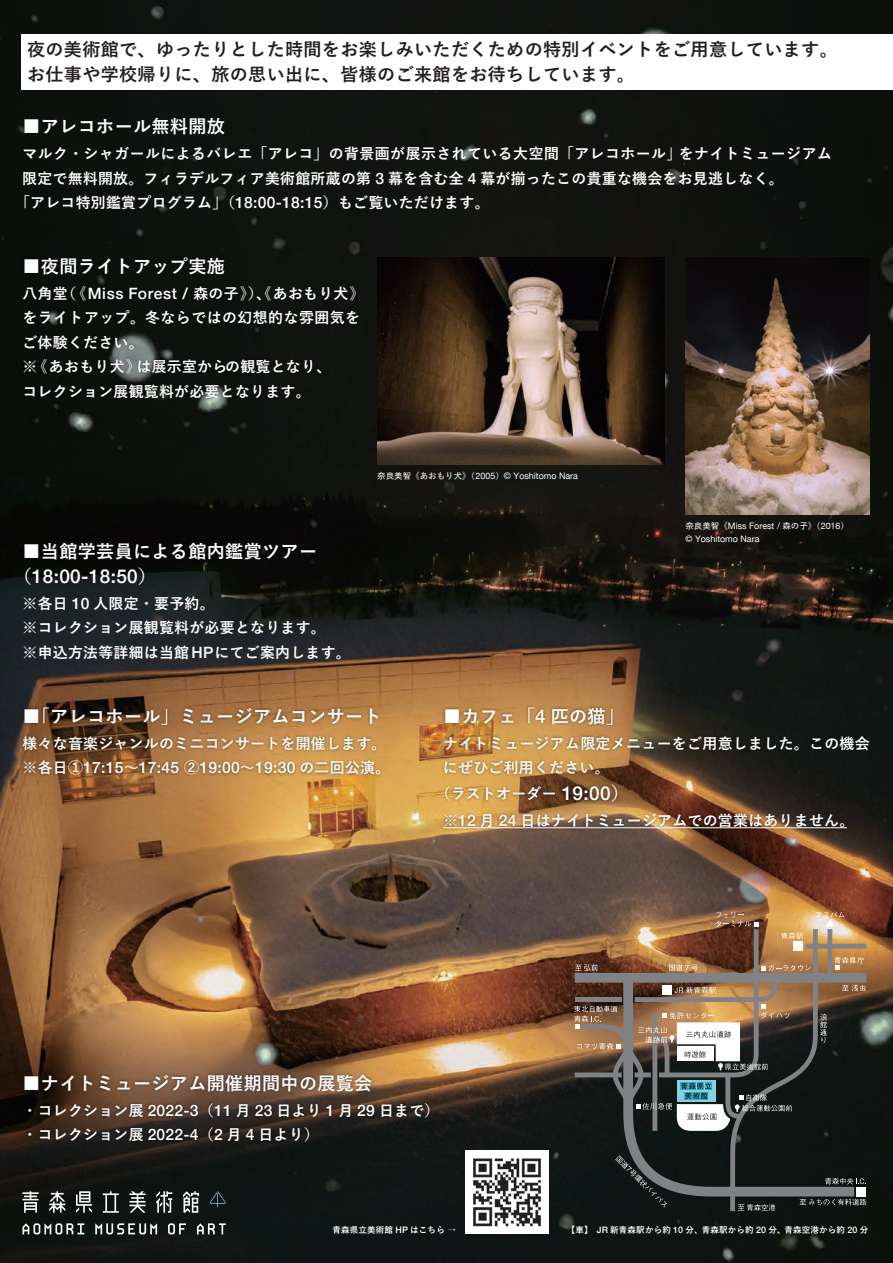
<style>
.page{position:relative;width:893px;height:1263px;background:#fff}
.page>*{position:absolute;margin:0;border:0;box-sizing:border-box;transform-origin:0 0}
.t1{font:500 18.9px "Helvetica Neue";letter-spacing:.02em;color:#fff}
.t2{font:18px "Yu Gothic Std B";letter-spacing:.02em;color:#fff}
.t3{font:18px/25.5px "Yu Gothic Std B";letter-spacing:.02em;color:#231f20}
.t4{font:500 15.6px "Helvetica Neue";letter-spacing:.02em;color:#fff}
.t5{font:14.85px/24.5px "Yu Gothic Std B";letter-spacing:.02em;color:#fff}
.t6{font:9px/12.8px "Helvetica Neue";color:#fff}
.t7{font:8.55px "Yu Gothic Std B";letter-spacing:.02em;color:#fff}
.s1{font-family:"Helvetica Neue";font-weight:500;font-size:15.6px}
.s2{font-family:"Yu Gothic Std B";font-weight:400;font-size:18px}
.s3{font-family:"Yu Gothic Std D";font-size:8.55px}
.s4{font-family:"Yu Gothic Std B";font-weight:400;font-size:14.85px}
.s5{font-family:"Helvetica Neue";font-weight:500;font-size:18.9px}
.s6{font-size:18px}
.s7{font-family:"Helvetica Neue";font-weight:500;font-size:9px}
</style>
<div class="page">
<img style="left:0;top:0;width:893px;height:1263px">
<div style="left:21px;top:34px;width:872px;height:56px;background:#fff"></div>
<svg style="left:210px;top:1191px;width:16px;height:16px"></svg>
<svg style="left:22px;top:1191px;width:17px;height:22px"></svg>
<svg style="left:76px;top:1191px;width:16px;height:22px"></svg>
<svg style="left:49px;top:1191px;width:16px;height:22px"></svg>
<svg style="left:103px;top:1191px;width:16px;height:22px"></svg>
<svg style="left:129px;top:1191px;width:17px;height:22px"></svg>
<svg style="left:183px;top:1191px;width:16px;height:22px"></svg>
<svg style="left:156px;top:1191px;width:16px;height:22px"></svg>
<svg style="left:22px;top:1223px;width:62px;height:11px"></svg>
<svg style="left:95px;top:1223px;width:62px;height:11px"></svg>
<svg style="left:168px;top:1223px;width:18px;height:11px"></svg>
<svg style="left:197px;top:1223px;width:29px;height:11px"></svg>
<img style="left:439px;top:702px;width:436px;height:176px">
<hr style="left:443px;top:827px;width:404px;height:1px;background:#fff">
<img style="left:18px;top:1070px;width:495px;height:79px">
<img style="left:18px;top:702px;width:407px;height:80px">
<div style="left:18px;top:253px;width:347px;height:225px;background:#0d110d"></div>
<svg style="left:575px;top:929px;width:291px;height:282px;background:#4a4034"></svg>
<div style="left:575px;top:997px;width:47px;height:5px;background:#808285"></div>
<svg style="left:816px;top:912px;width:28px;height:15px"></svg>
<svg style="left:781px;top:932px;width:22px;height:7px"></svg>
<svg style="left:675px;top:987px;width:41px;height:6px"></svg>
<svg style="left:738px;top:1204px;width:37px;height:7px"></svg>
<svg style="left:574px;top:1005px;width:43px;height:24px"></svg>
<svg style="left:825px;top:1178px;width:41px;height:6px"></svg>
<svg style="left:834px;top:957px;width:30px;height:13px"></svg>
<svg style="left:842px;top:984px;width:24px;height:7px"></svg>
<svg style="left:575px;top:964px;width:23px;height:7px"></svg>
<svg style="left:669px;top:964px;width:29px;height:7px"></svg>
<svg style="left:800px;top:1198px;width:66px;height:7px"></svg>
<svg style="left:577px;top:1043px;width:44px;height:6px"></svg>
<svg style="left:636px;top:1080px;width:156px;height:51px;background:#4f5b5d"></svg>
<svg style="left:615px;top:1155px;width:52px;height:52px;background:#292f2e"></svg>
<svg style="left:820px;top:1014px;width:7px;height:29px"></svg>
<div style="left:793px;top:941px;width:10px;height:10px;background:#fff"></div>
<svg style="left:638px;top:1004px;width:152px;height:66px"></svg>
<svg style="left:761px;top:964px;width:50px;height:7px"></svg>
<svg style="left:716px;top:912px;width:43px;height:15px"></svg>
<img style="left:685px;top:257px;width:184px;height:257px">
<img style="left:377px;top:257px;width:288px;height:207px">
<img style="left:465px;top:1151px;width:83px;height:82px">
<p class="t3" style="left:27px;top:36px;width:812px">夜の美術館で、ゆったりとした時間をお楽しみいただくための特別イベントをご用意しています。お仕事や学校帰りに、旅の思い出に、皆様のご来館をお待ちしています。</p>
<p class="t2" style="left:22px;top:113px;width:204px">■アレコホール無料開放</p>
<p class="t5" style="left:22px;top:141px;width:811px">マルク・シャガールによるバレエ「アレコ」の背景画が展示されている大空間「アレコホール」をナイトミュージアム</p>
<p class="t5" style="left:22px;top:165px;width:763px">限定で無料開放。フィラデルフィア美術館所蔵の第 <span class="s1">3</span> 幕を含む全 <span class="s1">4</span> 幕が揃ったこの貴重な機会をお見逃しなく。</p>
<p class="t5" style="left:15px;top:190px;width:476px">「アレコ特別鑑賞プログラム」（<span class="s1">18:00-18:15</span>）もご覧いただけます。</p>
<p class="t2" style="left:22px;top:253px;width:204px">■夜間ライトアップ実施</p>
<p class="t5" style="left:22px;top:281px;width:344px">八角堂（《<span class="s1">Miss Forest /</span> 森の子》）、《あおもり犬》をライトアップ。冬ならではの幻想的な雰囲気をご体験ください。<br>※《あおもり犬》は展示室からの観覧となり、<br>コレクション展観覧料が必要となります。</p>
<p class="t2" style="left:22px;top:538px;width:296px">■当館学芸員による館内鑑賞ツアー</p>
<p class="t1" style="left:13px;top:561px;width:144px"><span class="s2">（</span>18:00-18:50<span class="s2">）</span></p>
<p class="t5" style="left:22px;top:591px;width:330px">※各日 <span class="s1">10</span> 人限定・要予約。<br>※コレクション展観覧料が必要となります。<br>※申込方法等詳細は当館<span class="s1">HP</span>にてご案内します。</p>
<p class="t6" style="left:377px;top:470px;width:202px"><span class="s3">奈良美智《あおもり犬》（</span>2005<span class="s3">）</span>© Yoshitomo Nara</p>
<p class="t6" style="left:685px;top:520px;width:165px"><span class="s3">奈良美智《</span>Miss Forest / <span class="s3">森の子》（</span>2016<span class="s3">）</span>© Yoshitomo Nara</p>
<p class="t2" style="left:22px;top:703px;width:361px">■「アレコホール」ミュージアムコンサート</p>
<p class="t5" style="left:22px;top:730px;width:366px">様々な音楽ジャンルのミニコンサートを開催します。</p>
<p class="t4" style="left:22px;top:755px;width:369px"><span class="s4">※各日①</span>17:15<span class="s4">～</span>17:45 <span class="s4">②</span>19:00<span class="s4">～</span>19:30 <span class="s4">の二回公演。</span></p>
<p class="t2" style="left:443px;top:703px;width:182px">■カフェ「<span class="s5">4</span> 匹の猫」</p>
<p class="t5" style="left:443px;top:730px;width:428px">ナイトミュージアム限定メニューをご用意しました。この機会にぜひご利用ください。</p>
<p class="t5" style="left:443px;top:779px;width:413px;line-height:27.2px;text-indent:-8px">（ラストオーダー <span class="s5">19:00</span><span class="s6">）<br></span>※<span class="s1">12</span> 月 <span class="s1">24</span> 日はナイトミュージアムでの営業はありません。</p>
<p class="t2" style="left:22px;top:1070px;width:351px">■ナイトミュージアム開催期間中の展覧会</p>
<p class="t5" style="left:22px;top:1098px;width:418px">・コレクション展 <span class="s1">2022-3</span>（<span class="s1">11</span> 月 <span class="s1">23</span> 日より <span class="s1">1</span> 月 <span class="s1">29</span> 日まで）・コレクション展 <span class="s1">2022-4</span>（<span class="s1">2</span> 月 <span class="s1">4</span> 日より）</p>
<p class="t7" style="left:333px;top:1223px;width:125px">青森県立美術館 <span class="s7">HP</span> はこちら →</p>
<p class="t7" style="left:567px;top:1223px;width:303px">【車】 <span class="s7">JR</span> 新青森駅から約 <span class="s7">10</span> 分、青森駅から約 <span class="s7">20</span> 分、青森空港から約 <span class="s7">20</span> 分</p>
</div>
